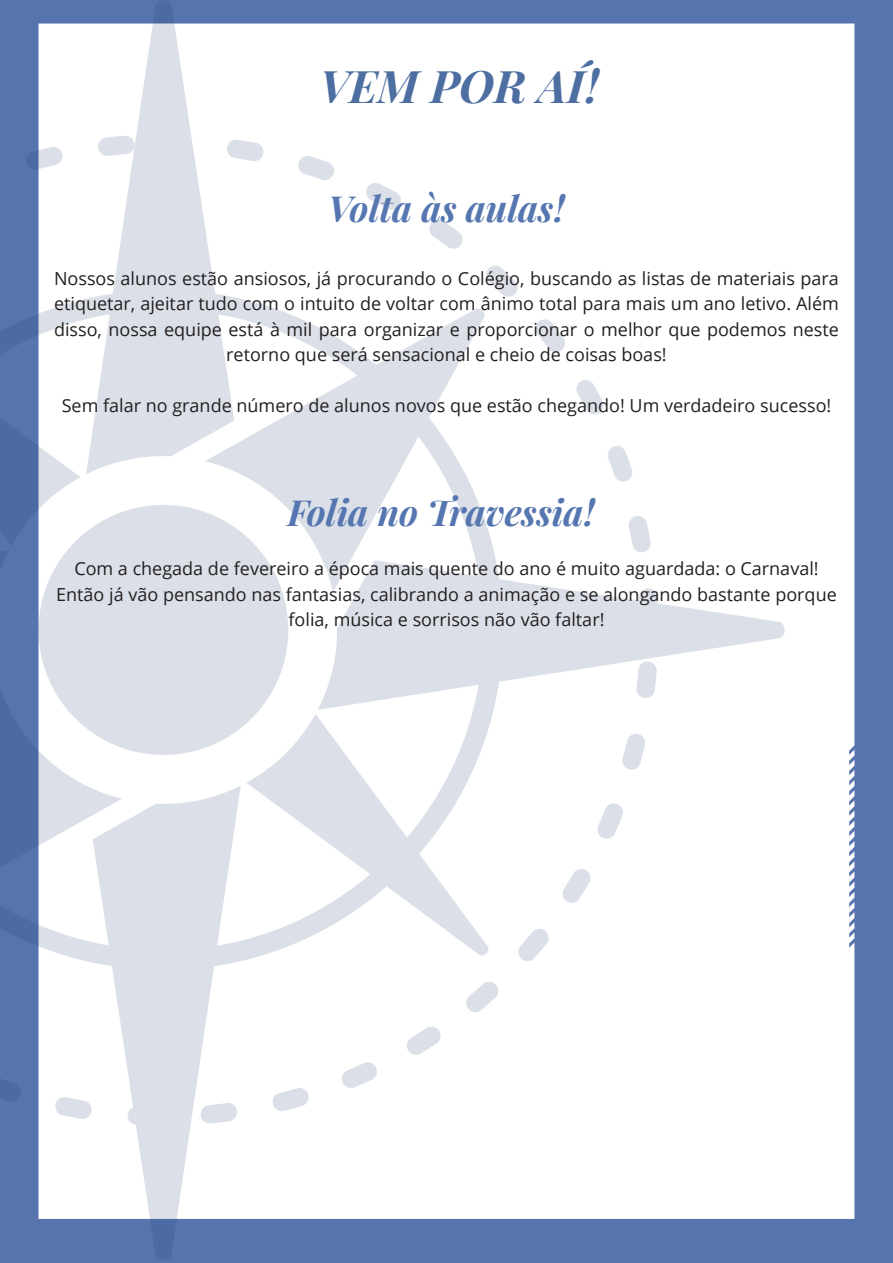
<style>
.page{position:relative;width:893px;height:1263px;background:#fff}
.page>*{position:absolute;margin:0;border:0;box-sizing:border-box;transform-origin:0 0}
.Título{font:italic 700 45px "Playfair Display";color:#4d6ea0}
.Título-2{font:italic 700 36px "Playfair Display";color:#5576b0}
.Texto{font:18px/25.5px "Open Sans";color:#231f20;text-align:center}
</style>
<div class="page">
<img style="left:0;top:0;width:893px;height:1263px">
<p class="Título" style="left:320px;top:50px;width:281px">VEM POR AÍ!</p>
<p class="Título-2" style="left:328px;top:179px;width:238px">Volta às aulas!</p>
<p class="Texto" style="left:54px;top:265px;width:786px">Nossos alunos estão ansiosos, já procurando o Colégio, buscando as listas de materiais para etiquetar, ajeitar tudo com o intuito de voltar com ânimo total para mais um ano letivo. Além disso, nossa equipe está à mil para organizar e proporcionar o melhor que podemos neste retorno que será sensacional e cheio de coisas boas!</p>
<p class="Texto" style="left:62px;top:393px;width:771px">Sem falar no grande número de alunos novos que estão chegando! Um verdadeiro sucesso!</p>
<p class="Título-2" style="left:288px;top:483px;width:309px">Folia no Travessia!</p>
<p class="Texto" style="left:74px;top:555px;width:746px">Com a chegada de fevereiro a época mais quente do ano é muito aguardada: o Carnaval!</p>
<p class="Texto" style="left:56px;top:581px;width:782px">Então já vão pensando nas fantasias, calibrando a animação e se alongando bastante porque folia, música e sorrisos não vão faltar!</p>
</div>
